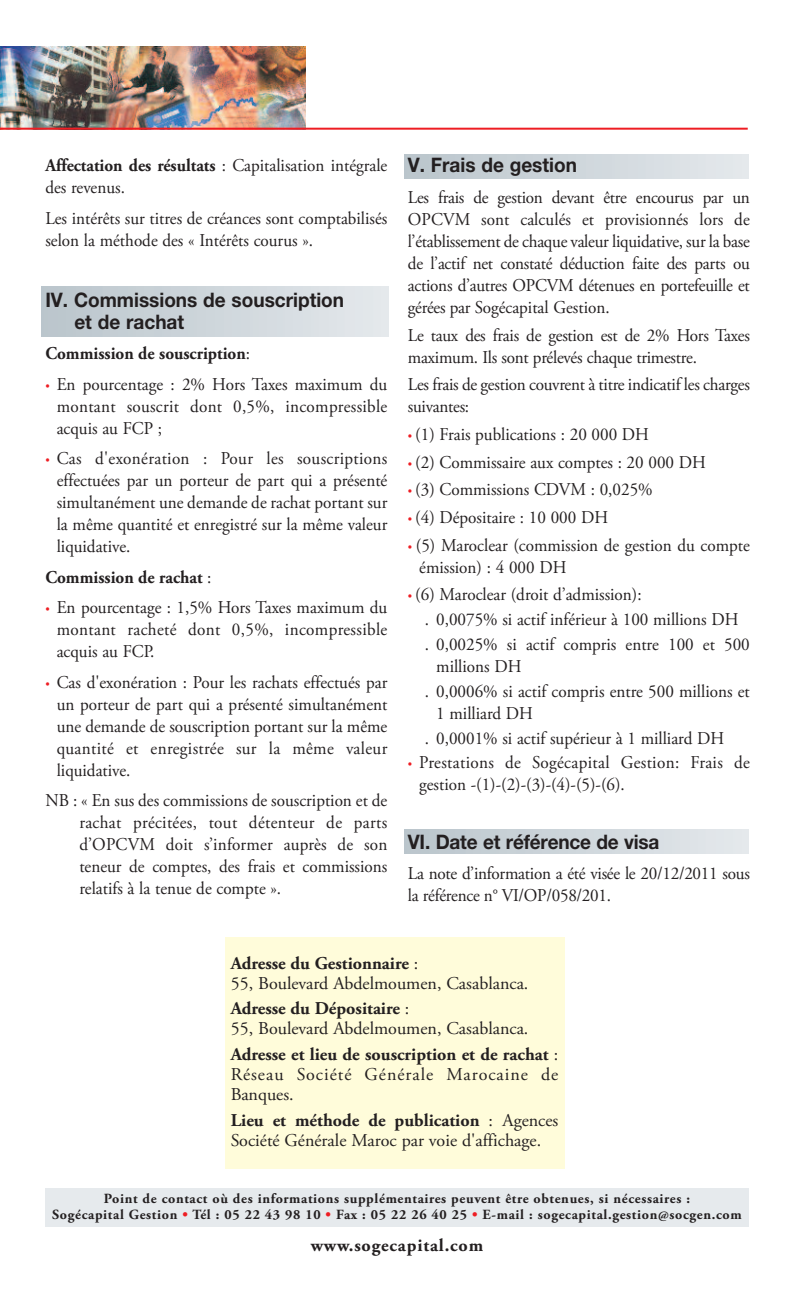
<style>
.page{position:relative;width:794px;height:1304px;background:#fff}
.page>*{position:absolute;margin:0;border:0;box-sizing:border-box;transform-origin:0 0}
.t1{font:700 20px/22px "Helvetica Neue LT Com";color:#231f20;scale:.95 1}
.t2{font:18px/22px "Adobe Garamond Pro";color:#231f20;scale:.95 1}
.t3{font:18px/20px "Adobe Garamond Pro";color:#231f20}
.t4{font:18px/22px "Adobe Garamond Pro";letter-spacing:.02em;color:#231f20;scale:.95 1}
.t5{font:700 18px "Adobe Garamond Pro";color:#231f20;scale:.95 1}
.t6{font:700 18px "Adobe Garamond Pro";letter-spacing:.045em;color:#231f20}
.t7{font:700 14px/16.8px "Adobe Garamond Pro";letter-spacing:.045em;color:#231f20;text-align:center}
.s1{font-weight:700}
.s2{font-weight:400}
.s3{font-size:12px;color:#ee1d23}
.s4{color:#ee1d23}
</style>
<div class="page">
<div style="left:405px;top:155px;width:343px;height:24px;background:linear-gradient(to right,#bac5cc,#e4e8ec)"></div>
<div style="left:41px;top:286px;width:347px;height:51px;background:linear-gradient(to right,#bac5cb,#e4e9ec)"></div>
<div style="left:405px;top:830px;width:343px;height:23px;background:linear-gradient(to right,#bac5cc,#e4e8ec)"></div>
<img style="left:0;top:47px;width:305px;height:81px">
<hr style="left:0;top:128px;width:747px;height:2px;background:#ee1d23">
<div style="left:225px;top:937px;width:339px;height:232px;background:#fffcda"></div>
<div style="left:45px;top:1188px;width:703px;height:39px;background:#e6eaed"></div>
<p class="t2" style="left:45px;top:156px;width:361px"><span class="s1">Affectation des résultats</span> : Capitalisation intégrale des revenus.</p>
<p class="t2" style="left:45px;top:209px;width:361px">Les intérêts sur titres de créances sont comptabilisés selon la méthode des « Intérêts courus ».</p>
<p class="t1" style="left:74px;top:288px;width:285px;text-indent:-29px">IV. Commissions de souscription et de rachat</p>
<p class="t5" style="left:45px;top:346px;width:217px">Commission de souscription<span class="s2">:</span></p>
<p class="t2" style="left:57px;top:375px;width:349px;text-align:justify;text-indent:-11px"><span class="s3">•</span> En pourcentage : 2% Hors Taxes maximum du montant souscrit dont 0,5%, incompressible acquis au FCP ;</p>
<p class="t2" style="left:57px;top:449px;width:349px;text-align:justify;text-indent:-11px"><span class="s3">•</span> Cas d'exonération : Pour les souscriptions effectuées par un porteur de part qui a présenté simultanément une demande de rachat portant sur la même quantité et enregistré sur la même valeur liquidative.</p>
<p class="t5" style="left:45px;top:570px;width:176px">Commission de rachat <span class="s2">:</span></p>
<p class="t2" style="left:57px;top:598px;width:349px;text-align:justify;text-indent:-11px"><span class="s3">•</span> En pourcentage : 1,5% Hors Taxes maximum du montant racheté dont 0,5%, incompressible acquis au FCP.</p>
<p class="t2" style="left:57px;top:673px;width:349px;text-align:justify;text-indent:-11px"><span class="s3">•</span> Cas d'exonération : Pour les rachats effectués par un porteur de part qui a présenté simultanément une demande de souscription portant sur la même quantité et enregistrée sur la même valeur liquidative.</p>
<p class="t2" style="left:79px;top:791px;width:326px;text-align:justify;text-indent:-34px">NB : « En sus des commissions de souscription et de rachat précitées, tout détenteur de parts d’OPCVM doit s’informer auprès de son teneur de comptes, des frais et commissions relatifs à la tenue de compte ».</p>
<p class="t1" style="left:408px;top:154px;width:179px">V. Frais de gestion</p>
<p class="t2" style="left:408px;top:188px;width:361px;text-align:justify">Les frais de gestion devant être encourus par un OPCVM sont calculés et provisionnés lors de l’établissement de chaque valeur liquidative, sur la base de l’actif net constaté déduction faite des parts ou actions d’autres OPCVM détenues en portefeuille et gérées par Sogécapital Gestion.</p>
<p class="t2" style="left:408px;top:325px;width:361px">Le taux des frais de gestion est de 2% Hors Taxes maximum. Ils sont prélevés chaque trimestre.</p>
<p class="t2" style="left:408px;top:375px;width:361px">Les frais de gestion couvrent à titre indicatif les charges suivantes:</p>
<p class="t2" style="left:408px;top:425px;width:255px"><span class="s3">•</span> (1) Frais publications : 20 000 DH</p>
<p class="t2" style="left:408px;top:452px;width:315px"><span class="s3">•</span> (2) Commissaire aux comptes : 20 000 DH</p>
<p class="t2" style="left:408px;top:480px;width:259px"><span class="s3">•</span> (3) Commissions CDVM : 0,025%</p>
<p class="t2" style="left:408px;top:508px;width:212px"><span class="s3">•</span> (4) Dépositaire : 10 000 DH</p>
<p class="t2" style="left:419px;top:535px;width:349px;text-indent:-11px"><span class="s3">•</span> (5) Maroclear (commission de gestion du compte émission) : 4 000 DH</p>
<p class="t2" style="left:425px;top:584px;width:343px;line-height:24.8px;text-indent:-17px"><span class="s3">•</span> (6) Maroclear (droit d’admission):<br>. 0,0075% si actif inférieur à 100 millions DH<br>. 0,0025% si actif compris entre 100 et 500</p>
<p class="t2" style="left:425px;top:655px;width:343px;line-height:24.8px;text-indent:11px">millions DH<br>. 0,0006% si actif compris entre 500 millions et</p>
<p class="t2" style="left:425px;top:702px;width:316px;line-height:24.8px;text-indent:11px">1 milliard DH<br>. 0,0001% si actif supérieur à 1 milliard DH</p>
<p class="t4" style="left:419px;top:753px;width:349px;text-indent:-11px"><span class="s3">•</span> Prestations de Sogécapital Gestion: Frais de gestion -(1)-(2)-(3)-(4)-(5)-(6).</p>
<p class="t1" style="left:408px;top:830px;width:266px">VI. Date et référence de visa</p>
<p class="t2" style="left:408px;top:864px;width:361px">La note d’information a été visée le 20/12/2011 sous la référence n° VI/OP/058/201.</p>
<p class="t3" style="left:231px;top:954px;width:299px"><span class="s1">Adresse du Gestionnaire</span> :<br>55, Boulevard Abdelmoumen, Casablanca.</p>
<p class="t3" style="left:231px;top:1000px;width:299px"><span class="s1">Adresse du Dépositaire</span> :<br>55, Boulevard Abdelmoumen, Casablanca.</p>
<p class="t3" style="left:231px;top:1046px;width:329px;text-align:justify"><span class="s1">Adresse et lieu de souscription et de rachat</span> :<br>Réseau Société Générale Marocaine de Banques.</p>
<p class="t3" style="left:231px;top:1111px;width:329px"><span class="s1">Lieu et méthode de publication</span> : Agences<br>Société Générale Maroc par voie d'affichage.</p>
<p class="t7" style="left:52px;top:1191px;width:691px">Point de contact où des informations supplémentaires peuvent être obtenues, si nécessaires :<br>Sogécapital Gestion <span class="s4">•</span> Tél : 05 22 43 98 10 <span class="s4">•</span> Fax : 05 22 26 40 25 <span class="s4">•</span> E-mail : sogecapital.gestion@socgen.com</p>
<p class="t6" style="left:311px;top:1239px;width:174px">www.sogecapital.com</p>
</div>
